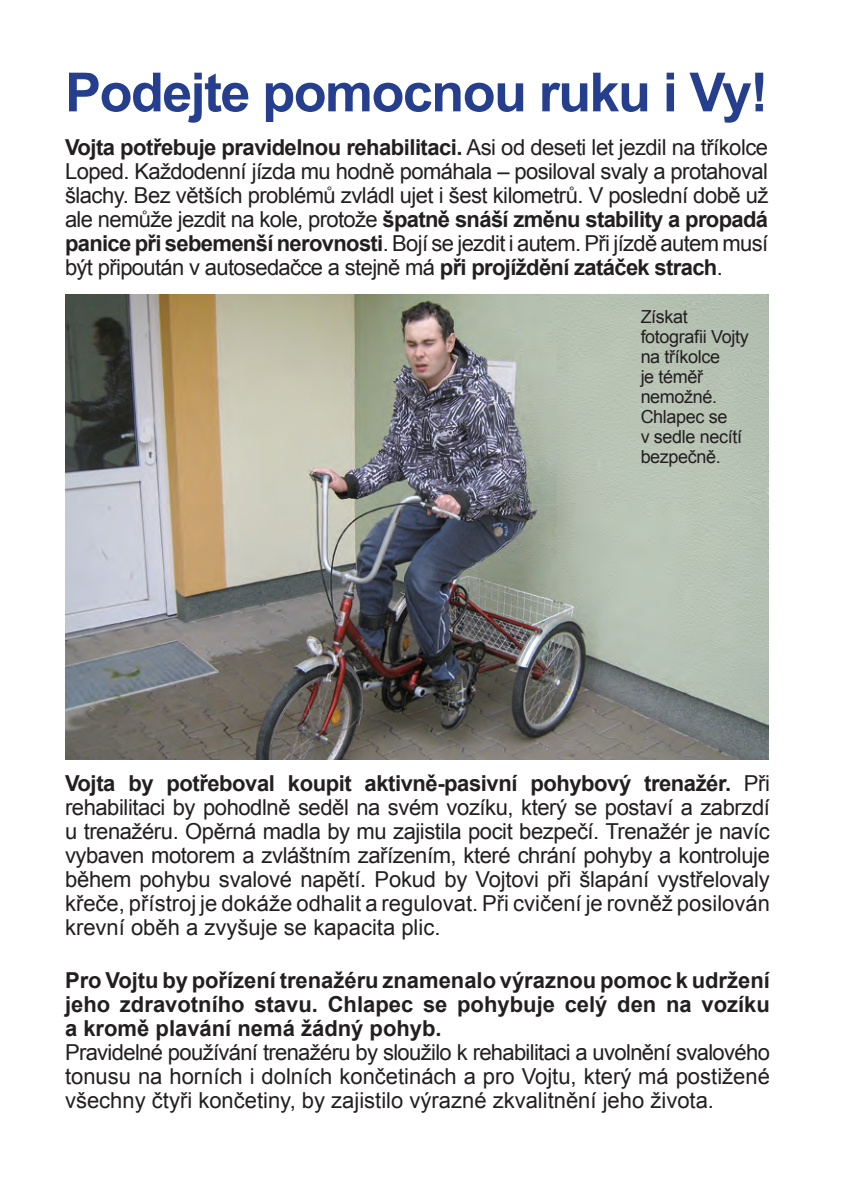
<style>
.page{position:relative;width:842px;height:1191px;background:#fff}
.page>*{position:absolute;margin:0;border:0;box-sizing:border-box;transform-origin:0 0}
.t1{font:700 54px "Arial";letter-spacing:-.03em;color:#253f8e}
.t2{font:22px/24px "Arial";color:#231f20;text-align:justify}
.t3{font:700 22px/24px "Arial";color:#231f20;text-align:justify}
.t4{font:18px/20px "Arial";letter-spacing:-.02em;color:#231f20}
.s1{font-weight:700}
</style>
<div class="page">
<img style="left:65px;top:294px;width:703px;height:466px">
<h1 class="t1" style="left:65px;top:57px;width:705px">Podejte pomocnou ruku i Vy!</h1>
<p class="t2" style="left:65px;top:136px;width:705px"><span class="s1">Vojta potřebuje pravidelnou rehabilitaci.</span> Asi od deseti let jezdil na tříkolce Loped. Každodenní jízda mu hodně pomáhala – posiloval svaly a protahoval šlachy. Bez větších problémů zvládl ujet i šest kilometrů. V poslední době už ale nemůže jezdit na kole, protože <span class="s1">špatně snáší změnu stability a propadá panice při sebemenší nerovnosti</span>. Bojí se jezdit i autem. Při jízdě autem musí být připoután v autosedačce a stejně má <span class="s1">při projíždění zatáček strach</span>.</p>
<p class="t4" style="left:640px;top:307px;width:110px">Získat fotografii Vojty na tříkolce<br>je téměř nemožné.<br>Chlapec se<br>v sedle necítí bezpečně.</p>
<p class="t2" style="left:65px;top:771px;width:706px"><span class="s1">Vojta by potřeboval koupit aktivně-pasivní pohybový trenažér.</span> Při rehabilitaci by pohodlně seděl na svém vozíku, který se postaví a zabrzdí u trenažéru. Opěrná madla by mu zajistila pocit bezpečí. Trenažér je navíc vybaven motorem a zvláštním zařízením, které chrání pohyby a kontroluje během pohybu svalové napětí. Pokud by Vojtovi při šlapání vystřelovaly křeče, přístroj je dokáže odhalit a regulovat. Při cvičení je rovněž posilován krevní oběh a zvyšuje se kapacita plic.</p>
<p class="t3" style="left:65px;top:968px;width:706px">Pro Vojtu by pořízení trenažéru znamenalo výraznou pomoc k udržení jeho zdravotního stavu. Chlapec se pohybuje celý den na vozíku a kromě plavání nemá žádný pohyb.</p>
<p class="t2" style="left:65px;top:1040px;width:706px">Pravidelné používání trenažéru by sloužilo k rehabilitaci a uvolnění svalového tonusu na horních i dolních končetinách a pro Vojtu, který má postižené všechny čtyři končetiny, by zajistilo výrazné zkvalitnění jeho života.</p>
</div>
